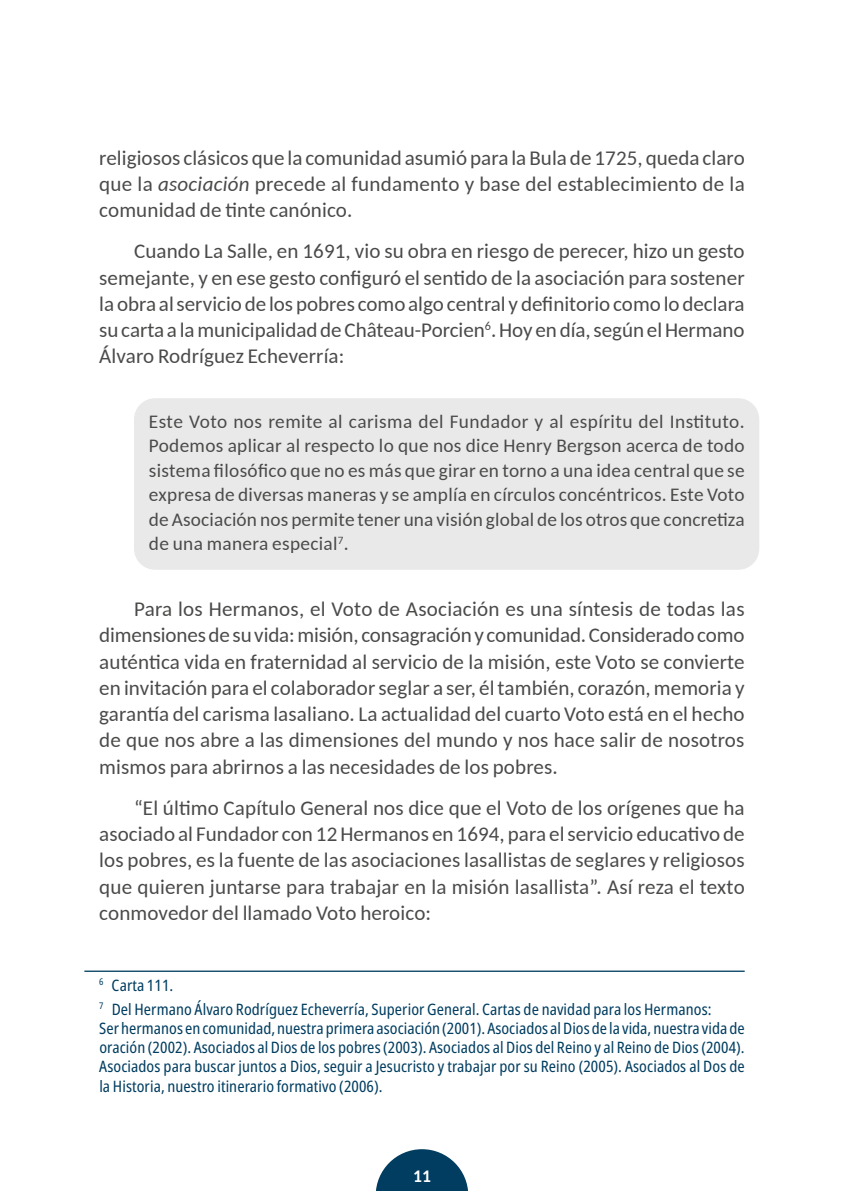
<style>
.page{position:relative;width:844px;height:1191px;background:#fff}
.page>*{position:absolute;margin:0;border:0;box-sizing:border-box;transform-origin:0 0}
.t1{font:21px/26.2px "Carlito";letter-spacing:.005em;color:#4a4a49;text-align:justify}
.t2{font:19.25px/24.5px "Carlito";letter-spacing:.01em;color:#4a4a49;text-align:justify}
.t3{font:700 17.5px "Carlito";color:#fff}
.t4{font:condensed 15.75px/19.2px "Noto Sans";letter-spacing:.005em;color:#003d60}
.s1{font-style:italic}
</style>
<div class="page">
<svg style="left:376px;top:1149px;width:92px;height:42px"></svg>
<div style="left:134px;top:398px;width:625px;height:172px;background:#e9e9e9;border-radius:21px"></div>
<hr style="left:84px;top:970px;width:660px;height:2px;background:#003d60">
<p class="t1" style="left:99px;top:143px;width:646px">religiosos clásicos que la comunidad asumió para la Bula de 1725, queda claro que la <span class="s1">asociación</span> precede al fundamento y base del establecimiento de la comunidad de tinte canónico.</p>
<p class="t1" style="left:99px;top:237px;width:646px;text-indent:35px">Cuando La Salle, en 1691, vio su obra en riesgo de perecer, hizo un gesto semejante, y en ese gesto configuró el sentido de la asociación para sostener la obra al servicio de los pobres como algo central y definitorio como lo declara su carta a la municipalidad de Château-Porcien<sup>6</sup>. Hoy en día, según el Hermano Álvaro Rodríguez Echeverría:</p>
<p class="t2" style="left:149px;top:408px;width:597px">Este Voto nos remite al carisma del Fundador y al espíritu del Instituto.<br>Podemos aplicar al respecto lo que nos dice Henry Bergson acerca de todo sistema filosófico que no es más que girar en torno a una idea central que se expresa de diversas maneras y se amplía en círculos concéntricos. Este Voto de Asociación nos permite tener una visión global de los otros que concretiza de una manera especial<sup>7</sup>.</p>
<p class="t1" style="left:99px;top:595px;width:646px;text-indent:35px">Para los Hermanos, el Voto de Asociación es una síntesis de todas las dimensiones de su vida: misión, consagración y comunidad. Considerado como auténtica vida en fraternidad al servicio de la misión, este Voto se convierte en invitación para el colaborador seglar a ser, él también, corazón, memoria y garantía del carisma lasaliano. La actualidad del cuarto Voto está en el hecho de que nos abre a las dimensiones del mundo y nos hace salir de nosotros mismos para abrirnos a las necesidades de los pobres.</p>
<p class="t1" style="left:99px;top:793px;width:646px;text-indent:35px">“El último Capítulo General nos dice que el Voto de los orígenes que ha asociado al Fundador con 12 Hermanos en 1694, para el servicio educativo de los pobres, es la fuente de las asociaciones lasallistas de seglares y religiosos que quieren juntarse para trabajar en la misión lasallista”. Así reza el texto conmovedor del llamado Voto heroico:</p>
<p class="t4" style="left:99px;top:973px;width:613px;line-height:24.2px"><sup>6</sup> Carta 111.<br><sup>7</sup> Del Hermano Álvaro Rodríguez Echeverría, Superior General. Cartas de navidad para los Hermanos:</p>
<p class="t4" style="left:99px;top:1019px;width:646px;text-align:justify">Ser hermanos en comunidad, nuestra primera asociación (2001). Asociados alDios de la vida, nuestra vida de oración (2002). Asociados al Dios de los pobres(2003). Asociados al Dios del Reino y al Reino de Dios(2004).<br>Asociados para buscar juntos a Dios, seguir a Jesucristo y trabajar por su Reino (2005). Asociados al Dos de la Historia, nuestro itinerario formativo (2006).</p>
<p class="t3" style="left:413px;top:1164px;width:19px">11</p>
</div>
